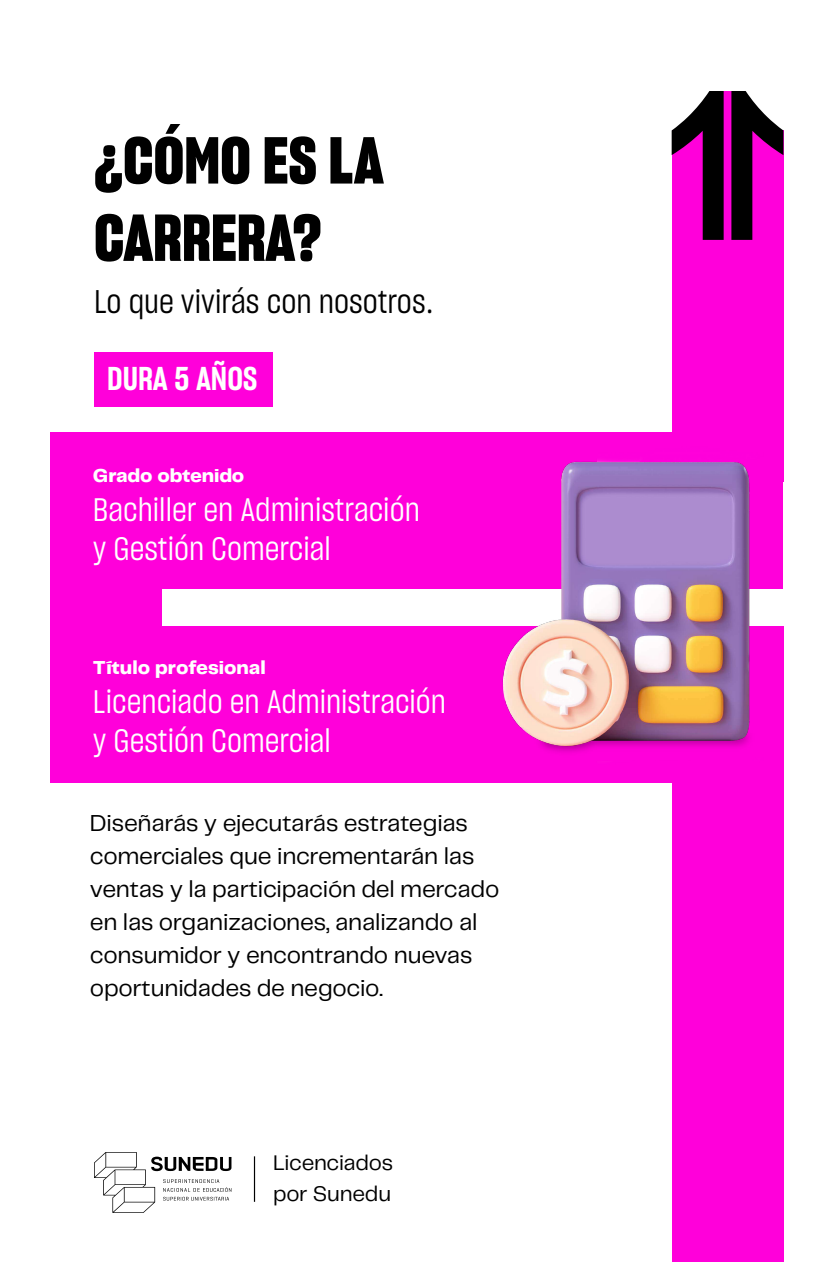
<style>
.page{position:relative;width:834px;height:1262px;background:#fff}
.page>*{position:absolute;margin:0;border:0;box-sizing:border-box;transform-origin:0 0}
.t1{font:64.45px/77.3px "Sharp Grotesk Bold 15";color:#000}
.t2{font:32.25px "Sharp Grotesk Book 15";color:#000}
.t3{font:32.25px "Sharp Grotesk Semi Bold 15";color:#fff}
.t4{font:32px/38.4px "Sharp Grotesk Book 15";color:#fff}
.t5{font:24px/33px "Telegraf";letter-spacing:-.01em;color:#000}
.t6{font:22px/31.5px "Telegraf";letter-spacing:-.01em;color:#000}
.t7{font:800 19.5px "Telegraf";letter-spacing:-.005em;color:#fff}
</style>
<div class="page">
<svg style="left:94px;top:1152px;width:137px;height:61px"></svg>
<hr style="left:254px;top:1156px;width:1px;height:46px;background:#000">
<div style="left:672px;top:131px;width:111px;height:351px;background:#ff00da"></div>
<div style="left:51px;top:582px;width:111px;height:52px;background:#ff00da"></div>
<div style="left:672px;top:627px;width:112px;height:635px;background:#ff00da"></div>
<div style="left:720px;top:91px;width:15px;height:123px;background:#ff00da"></div>
<div style="left:50px;top:627px;width:733px;height:156px;background:#ff00da"></div>
<div style="left:50px;top:433px;width:733px;height:156px;background:#ff00da"></div>
<svg style="left:672px;top:91px;width:52px;height:149px"></svg>
<svg style="left:731px;top:91px;width:52px;height:149px"></svg>
<div style="left:94px;top:352px;width:178px;height:55px;background:#ff00da"></div>
<img style="left:498px;top:433px;width:286px;height:319px">
<h1 class="t1" style="left:94px;top:121px;width:291px">¿CÓMO ES LA<br>CARRERA?</h1>
<h2 class="t2" style="left:94px;top:279px;width:341px">Lo que vivirás con nosotros.</h2>
<h2 class="t3" style="left:107px;top:356px;width:152px">DURA 5 AÑOS</h2>
<p class="t7" style="left:93px;top:462px;width:153px">Grado obtenido</p>
<h3 class="t4" style="left:93px;top:489px;width:328px">Bachiller en Administración y Gestión Comercial</h3>
<p class="t7" style="left:93px;top:654px;width:174px">Título profesional</p>
<h3 class="t4" style="left:93px;top:681px;width:355px">Licenciado en Administración y Gestión Comercial</h3>
<p class="t5" style="left:90px;top:805px;width:411px">Diseñarás y ejecutarás estrategias comerciales que incrementarán las ventas y la participación del mercado en las organizaciones, analizando al consumidor y encontrando nuevas oportunidades de negocio.</p>
<p class="t6" style="left:273px;top:1146px;width:122px">Licenciados por Sunedu</p>
</div>
